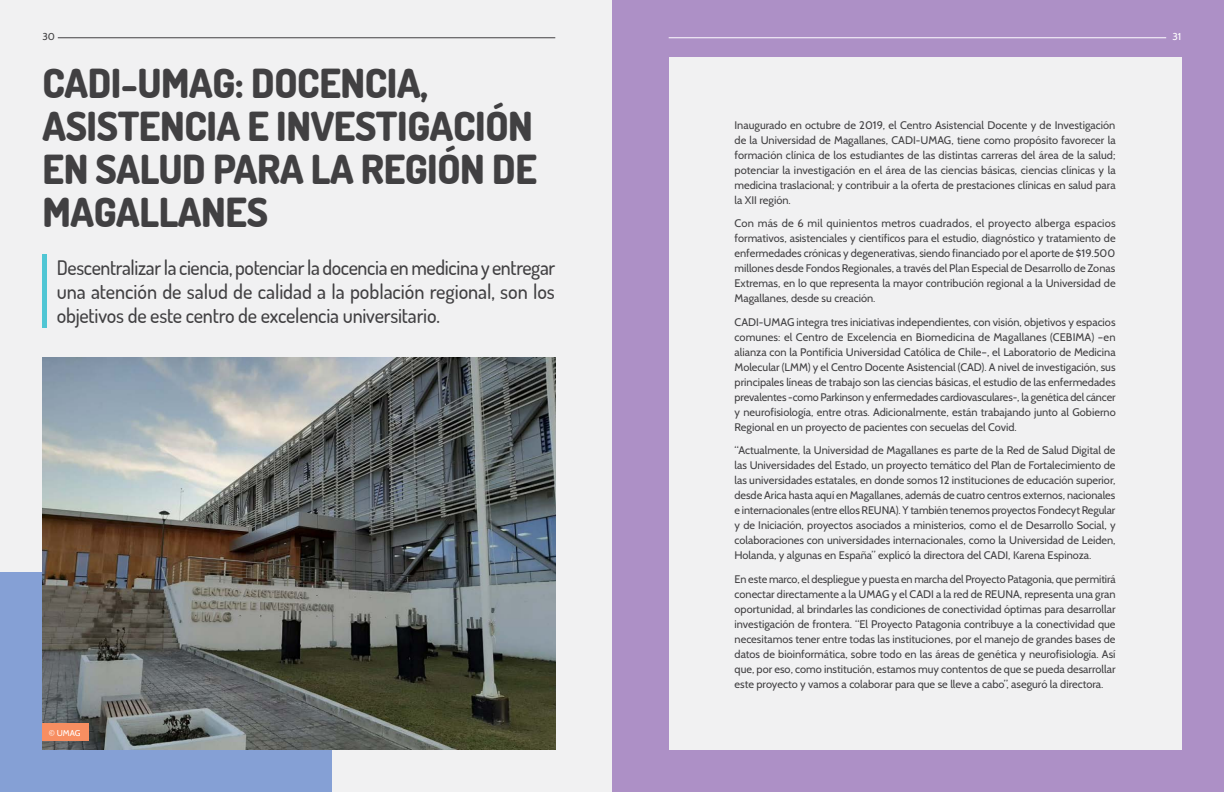
<style>
.page{position:relative;width:1224px;height:792px;background:#f1f1f2}
.page>*{position:absolute;margin:0;border:0;box-sizing:border-box;transform-origin:0 0}
.t1{font:800 40px/43px "Dosis";letter-spacing:-.01em;color:#414042}
.t2{font:500 20px/24px "Dosis";letter-spacing:-.01em;color:#414042;text-align:justify}
.t3{font:11px/15px "Cabin";color:#414042;text-align:justify}
.t4{font:10px "Cabin";color:#414042}
.t5{font:10px "Cabin";color:#fff}
.t6{font:8.5px "Cabin";color:#fff}
</style>
<div class="page">
<div style="left:0;top:573px;width:332px;height:219px;background:#85a0d5"></div>
<img style="left:43px;top:357px;width:512px;height:392px">
<div style="left:612px;top:0;width:612px;height:792px;background:#ad90c6"></div>
<div style="left:669px;top:57px;width:512px;height:692px;background:#f1f1f2"></div>
<hr style="left:43px;top:254px;width:4px;height:74px;background:#50c6d4">
<div style="left:43px;top:723px;width:46px;height:18px;background:#f78e61"></div>
<hr style="left:58px;top:38px;width:497px;height:1px;background:#414042">
<hr style="left:669px;top:38px;width:497px;height:1px;background:#fff">
<p class="t4" style="left:43px;top:30px;width:14px">30</p>
<p class="t5" style="left:1172px;top:30px;width:11px">31</p>
<h1 class="t1" style="left:43px;top:60px;width:496px">CADI-UMAG: DOCENCIA,<br>ASISTENCIA E INVESTIGACIÓN<br>EN SALUD PARA LA REGIÓN DE<br>MAGALLANES</h1>
<h2 class="t2" style="left:57px;top:255px;width:500px">Descentralizar la ciencia, potenciar la docencia en medicina y entregar una atención de salud de calidad a la población regional, son los objetivos de este centro de excelencia universitario.</h2>
<p class="t6" style="left:49px;top:727px;width:33px">© UMAG</p>
<p class="t3" style="left:735px;top:117px;width:383px">Inaugurado en octubre de 2019, el Centro Asistencial Docente y de Investigación de la Universidad de Magallanes, CADI-UMAG, tiene como propósito favorecer la formación clínica de los estudiantes de las distintas carreras del área de la salud; potenciar la investigación en el área de las ciencias básicas, ciencias clínicas y la medicina traslacional; y contribuir a la oferta de prestaciones clínicas en salud para la XII región.</p>
<p class="t3" style="left:735px;top:216px;width:383px">Con más de 6 mil quinientos metros cuadrados, el proyecto alberga espacios formativos, asistenciales y científicos para el estudio, diagnóstico y tratamiento de enfermedades crónicas y degenerativas, siendo financiado por el aporte de $19.500 millones desde Fondos Regionales, a través del Plan Especial de Desarrollo de Zonas Extremas, en lo que representa la mayor contribución regional a la Universidad de Magallanes, desde su creación.</p>
<p class="t3" style="left:735px;top:314px;width:383px">CADI-UMAG integra tres iniciativas independientes, con visión, objetivos y espacios comunes: el Centro de Excelencia en Biomedicina de Magallanes (CEBIMA) –en alianza con la Pontificia Universidad Católica de Chile–, el Laboratorio de Medicina Molecular (LMM) y el Centro Docente Asistencial (CAD). A nivel de investigación, sus principales líneas de trabajo son las ciencias básicas, el estudio de las enfermedades prevalentes -como Parkinson y enfermedades cardiovasculares-, la genética del cáncer y neurofisiología, entre otras. Adicionalmente, están trabajando junto al Gobierno Regional en un proyecto de pacientes con secuelas del Covid.</p>
<p class="t3" style="left:735px;top:443px;width:383px">“Actualmente, la Universidad de Magallanes es parte de la Red de Salud Digital de las Universidades del Estado, un proyecto temático del Plan de Fortalecimiento de las universidades estatales, en donde somos 12 instituciones de educación superior, desde Arica hasta aquí en Magallanes, además de cuatro centros externos, nacionales e internacionales (entre ellos REUNA). Y también tenemos proyectos Fondecyt Regular y de Iniciación, proyectos asociados a ministerios, como el de Desarrollo Social, y colaboraciones con universidades internacionales, como la Universidad de Leiden, Holanda, y algunas en España” explicó la directora del CADI, Karena Espinoza.</p>
<p class="t3" style="left:735px;top:571px;width:383px">En este marco, el despliegue y puesta en marcha del Proyecto Patagonia, que permitirá conectar directamente a la UMAG y el CADI a la red de REUNA, representa una gran oportunidad, al brindarles las condiciones de conectividad óptimas para desarrollar investigación de frontera. “El Proyecto Patagonia contribuye a la conectividad que necesitamos tener entre todas las instituciones, por el manejo de grandes bases de datos de bioinformática, sobre todo en las áreas de genética y neurofisiología. Así que, por eso, como institución, estamos muy contentos de que se pueda desarrollar este proyecto y vamos a colaborar para que se lleve a cabo”, aseguró la directora.</p>
</div>
